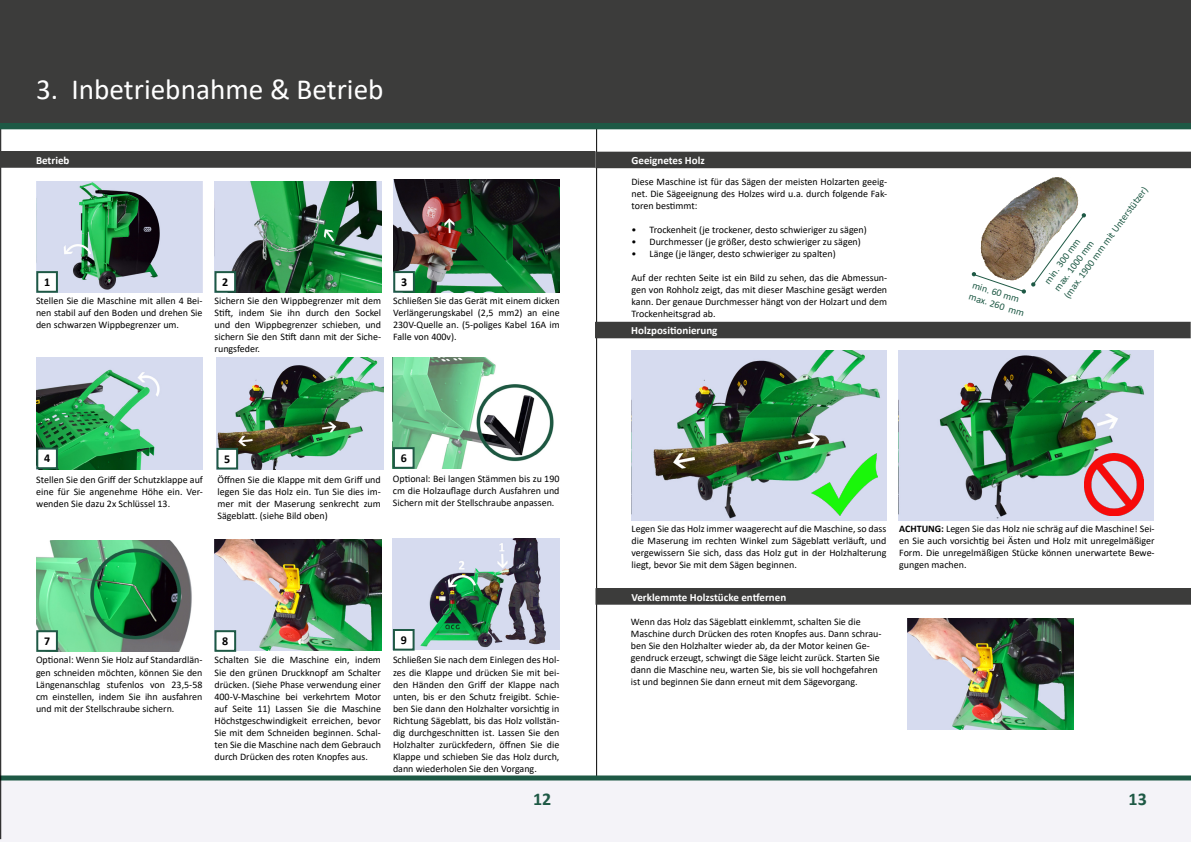
<style>
.page{position:relative;width:1191px;height:842px;background:#fff}
.page>*{position:absolute;margin:0;border:0;box-sizing:border-box;transform-origin:0 0}
.t1{font:29.3px "Calibri";color:#fff}
.t2{font:700 18px "Calibri";color:#1e5945}
.t3{font:700 12px "Calibri";color:#000}
.t4{font:700 11px "Calibri";color:#fff}
.t5{font:10px/12px "Calibri";color:#000;text-align:justify}
.t6{font:10px/12px "Calibri";color:#1e5945}
.s1{font-weight:700}
</style>
<div class="page">
<hr style="left:596px;top:0;width:1px;height:842px;background:#000">
<svg style="left:0;top:775px;width:1191px;height:67px"></svg>
<img style="left:36px;top:540px;width:156px;height:112px">
<hr style="left:0;top:0;width:1px;height:839px;background:#000">
<div style="left:0;top:152px;width:595px;height:15px;background:#3c3c3b"></div>
<div style="left:0;top:151px;width:595px;height:17px;border:1px solid #3c3c3b"></div>
<img style="left:214px;top:540px;width:167px;height:111px">
<div style="left:36px;top:630px;width:22px;height:22px;background:#fff;border:2px solid #1e5945"></div>
<div style="left:214px;top:630px;width:22px;height:22px;background:#fff;border:2px solid #1e5945"></div>
<div style="left:0;top:0;width:1191px;height:123px;background:#3c3c3b"></div>
<div style="left:0;top:123px;width:1191px;height:6px;background:#1e5945"></div>
<div style="left:596px;top:152px;width:594px;height:16px;background:#3c3c3b"></div>
<div style="left:595px;top:322px;width:595px;height:16px;background:#3c3c3b"></div>
<img style="left:933px;top:168px;width:181px;height:45px">
<svg style="left:971px;top:213px;width:115px;height:81px"></svg>
<img style="left:631px;top:350px;width:255px;height:170px">
<img style="left:898px;top:350px;width:255px;height:170px">
<img style="left:812px;top:453px;width:65px;height:63px">
<img style="left:1084px;top:454px;width:59px;height:62px">
<div style="left:596px;top:589px;width:594px;height:15px;background:#3c3c3b"></div>
<div style="left:595px;top:588px;width:596px;height:17px;border:1px solid #3c3c3b"></div>
<img style="left:393px;top:539px;width:166px;height:111px">
<div style="left:393px;top:629px;width:21px;height:22px;background:#fff;border:2px solid #1e5945"></div>
<img style="left:907px;top:618px;width:167px;height:112px">
<img style="left:393px;top:179px;width:167px;height:113px">
<img style="left:392px;top:357px;width:162px;height:111px">
<img style="left:36px;top:182px;width:167px;height:111px">
<img style="left:214px;top:182px;width:167px;height:111px">
<div style="left:36px;top:271px;width:22px;height:22px;background:#fff;border:2px solid #1e5945"></div>
<div style="left:214px;top:271px;width:22px;height:22px;background:#fff;border:2px solid #1e5945"></div>
<div style="left:393px;top:271px;width:22px;height:22px;background:#fff;border:2px solid #1e5945"></div>
<div style="left:393px;top:447px;width:21px;height:22px;background:#fff;border:2px solid #1e5945"></div>
<img style="left:36px;top:358px;width:167px;height:111px">
<div style="left:36px;top:448px;width:22px;height:21px;background:#fff;border:2px solid #1e5945"></div>
<img style="left:217px;top:358px;width:166px;height:111px">
<div style="left:216px;top:448px;width:22px;height:21px;background:#fff;border:2px solid #1e5945"></div>
<h1 class="t1" style="left:36px;top:69px;width:53px">Titel</h1>
<h1 class="t1" style="left:36px;top:69px;width:349px">3. Inbetriebnahme &amp; Betrieb</h1>
<p class="t4" style="left:36px;top:152px;width:35px">Betrieb</p>
<p class="t3" style="left:44px;top:273px;width:8px">1</p>
<p class="t3" style="left:222px;top:273px;width:8px">2</p>
<p class="t3" style="left:401px;top:273px;width:8px">3</p>
<p class="t5" style="left:36px;top:294px;width:168px">Stellen Sie die Maschine mit allen 4 Bei&shy;nen stabil auf den Boden und drehen Sie den schwarzen Wippbegrenzer um.</p>
<p class="t5" style="left:215px;top:294px;width:168px">Sichern Sie den Wippbegrenzer mit dem Stift, indem Sie ihn durch den Sockel und den Wippbegrenzer schieben, und sichern Sie den Stift dann mit der Siche&shy;rungsfeder.</p>
<p class="t5" style="left:393px;top:294px;width:168px">Schließen Sie das Gerät mit einem dicken Verlängerungskabel (2,5 mm2) an eine 230V-Quelle an. (5-poliges Kabel 16A im Falle von 400v).</p>
<p class="t3" style="left:44px;top:450px;width:8px">4</p>
<p class="t3" style="left:401px;top:449px;width:8px">6</p>
<p class="t5" style="left:36px;top:473px;width:168px">Stellen Sie den Griff der Schutzklappe auf eine für Sie angenehme Höhe ein. Ver&shy;wenden Sie dazu 2x Schlüssel 13.</p>
<p class="t5" style="left:217px;top:473px;width:165px">Öffnen Sie die Klappe mit dem Griff und legen Sie das Holz ein. Tun Sie dies im&shy;mer mit der Maserung senkrecht zum Sägeblatt. (siehe Bild oben)</p>
<p class="t3" style="left:224px;top:450px;width:8px">5</p>
<p class="t5" style="left:393px;top:473px;width:168px">Optional: Bei langen Stämmen bis zu 190 cm die Holzauflage durch Ausfahren und Sichern mit der Stellschraube anpassen.</p>
<p class="t3" style="left:44px;top:632px;width:8px">7</p>
<p class="t3" style="left:222px;top:632px;width:8px">8</p>
<p class="t3" style="left:401px;top:631px;width:8px">9</p>
<p class="t5" style="left:36px;top:654px;width:168px">Optional: Wenn Sie Holz auf Standardlän&shy;gen schneiden möchten, können Sie den Längenanschlag stufenlos von 23,5-58 cm einstellen, indem Sie ihn ausfahren und mit der Stellschraube sichern.</p>
<p class="t5" style="left:214px;top:654px;width:168px">Schalten Sie die Maschine ein, indem Sie den grünen Druckknopf am Schalter drücken. (Siehe Phase verwendung einer 400-V-Maschine bei verkehrtem Motor auf Seite 11) Lassen Sie die Maschine Höchstgeschwindigkeit erreichen, bevor Sie mit dem Schneiden beginnen. Schal&shy;ten Sie die Maschine nach dem Gebrauch durch Drücken des roten Knopfes aus.</p>
<p class="t5" style="left:393px;top:654px;width:168px">Schließen Sie nach dem Einlegen des Hol&shy;zes die Klappe und drücken Sie mit bei&shy;den Händen den Griff der Klappe nach unten, bis er den Schutz freigibt. Schie&shy;ben Sie dann den Holzhalter vorsichtig in Richtung Sägeblatt, bis das Holz vollstän&shy;dig durchgeschnitten ist. Lassen Sie den Holzhalter zurückfedern, öffnen Sie die Klappe und schieben Sie das Holz durch, dann wiederholen Sie den Vorgang.</p>
<h2 class="t2" style="left:533px;top:786px;width:20px">12</h2>
<p class="t4" style="left:631px;top:153px;width:75px">Geeignetes Holz</p>
<p class="t5" style="left:631px;top:175px;width:257px">Diese Maschine ist für das Sägen der meisten Holzarten geeig&shy;net. Die Sägeeignung des Holzes wird u.a. durch folgende Fak&shy;toren bestimmt:</p>
<p class="t5" style="left:631px;top:223px;width:237px">• Trockenheit (je trockener, desto schwieriger zu sägen)</p>
<p class="t5" style="left:631px;top:235px;width:231px">• Durchmesser (je größer, desto schwieriger zu sägen)</p>
<p class="t5" style="left:631px;top:247px;width:206px">• Länge (je länger, desto schwieriger zu spalten)</p>
<p class="t5" style="left:631px;top:271px;width:257px">Auf der rechten Seite ist ein Bild zu sehen, das die Abmessun&shy;gen von Rohholz zeigt, das mit dieser Maschine gesägt werden kann. Der genaue Durchmesser hängt von der Holzart und dem Trockenheitsgrad ab.</p>
<p class="t4" style="left:631px;top:323px;width:88px">Holzpositionierung</p>
<p class="t6" style="left:974px;top:279px;width:59px;rotate:17deg">min. 60 mm max. 260 mm</p>
<p class="t6" style="left:1041px;top:279px;width:137px;rotate:-54deg">min. 300 mm<br>max. 1000 mm<br>(max. 1900 mm mit Unterstützer)</p>
<p class="t5" style="left:631px;top:523px;width:256px">Legen Sie das Holz immer waagerecht auf die Maschine, so dass die Maserung im rechten Winkel zum Sägeblatt verläuft, und vergewissern Sie sich, dass das Holz gut in der Holzhalterung liegt, bevor Sie mit dem Sägen beginnen.</p>
<p class="t4" style="left:631px;top:589px;width:156px">Verklemmte Holzstücke entfernen</p>
<p class="t5" style="left:631px;top:615px;width:252px;text-align:left">Wenn das Holz das Sägeblatt einklemmt, schalten Sie die Maschine durch Drücken des roten Knopfes aus. Dann schrau&shy;ben Sie den Holzhalter wieder ab, da der Motor keinen Ge&shy;gendruck erzeugt, schwingt die Säge leicht zurück. Starten Sie dann die Maschine neu, warten Sie, bis sie voll hochgefahren ist und beginnen Sie dann erneut mit dem Sägevorgang.</p>
<p class="t5" style="left:899px;top:523px;width:257px"><span class="s1">ACHTUNG:</span> Legen Sie das Holz nie schräg auf die Maschine! Sei&shy;en Sie auch vorsichtig bei Ästen und Holz mit unregelmäßiger Form. Die unregelmäßigen Stücke können unerwartete Bewe&shy;gungen machen.</p>
<h2 class="t2" style="left:1128px;top:786px;width:20px">13</h2>
</div>
